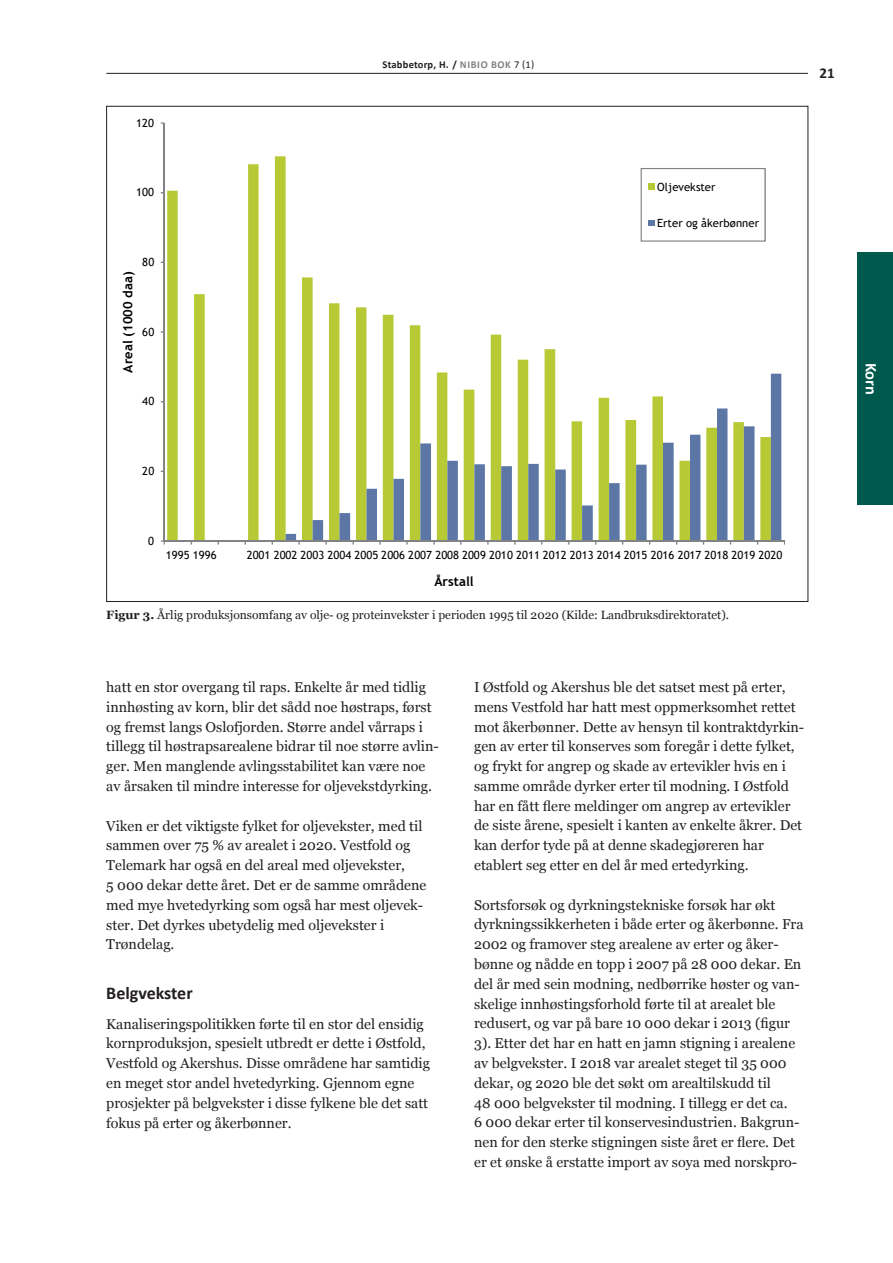
<style>
.page{position:relative;width:893px;height:1263px;background:#fff}
.page>*{position:absolute;margin:0;border:0;box-sizing:border-box;transform-origin:0 0}
.t1{font:700 18px "Calibri";color:#231f20}
.t2{font:700 16.5px "Calibri";color:#fff}
.t3{font:700 15px "Calibri";color:#231f20}
.t4{font:14.25px/19.8px "Georgia";color:#231f20}
.t5{font:700 13.05px "Trebuchet MS";letter-spacing:.005em;color:#000}
.t6{font:12px "Georgia";color:#231f20}
.t7{font:11.25px "Trebuchet MS";letter-spacing:.01em;color:#000}
.t8{font:700 10.5px "Calibri";letter-spacing:.02em;color:#231f20}
.s1{color:#808285}
.s2{font-weight:400}
.s3{font-weight:700}
</style>
<div class="page">
<hr style="left:106px;top:73px;width:702px;height:1px;background:#231f20">
<div style="left:857px;top:253px;width:36px;height:252px;background:#00594d"></div>
<svg style="left:167px;top:156px;width:474px;height:384px"></svg>
<svg style="left:286px;top:374px;width:495px;height:166px"></svg>
<hr style="left:164px;top:123px;width:1px;height:418px;background:#818386">
<hr style="left:164px;top:540px;width:620px;height:2px;background:#818386">
<svg style="left:161px;top:540px;width:4px;height:5px"></svg>
<svg style="left:641px;top:168px;width:125px;height:74px"></svg>
<p class="t7" style="left:136px;top:116px;width:19px">120</p>
<p class="t7" style="left:136px;top:185px;width:19px">100</p>
<p class="t7" style="left:142px;top:255px;width:13px">80</p>
<p class="t5" style="left:120px;top:372px;width:103px;rotate:-90deg">Areal (1000 daa)</p>
<p class="t7" style="left:142px;top:325px;width:13px">60</p>
<p class="t7" style="left:142px;top:394px;width:13px">40</p>
<p class="t8" style="left:383px;top:58px;width:153px">Stabbetorp, H. / <span class="s1">NIBIO BOK</span> <span class="s2">7 (1)</span></p>
<p class="t7" style="left:657px;top:179px;width:60px">Oljevekster</p>
<p class="t7" style="left:657px;top:216px;width:103px">Erter og åkerbønner</p>
<p class="t3" style="left:820px;top:64px;width:17px">21</p>
<p class="t7" style="left:142px;top:464px;width:13px">20</p>
<p class="t7" style="left:148px;top:534px;width:7px">0</p>
<p class="t7" style="left:166px;top:548px;width:52px">1995 1996</p>
<p class="t7" style="left:247px;top:548px;width:537px">2001 2002 2003 2004 2005 2006 2007 2008 2009 2010 2011 2012 2013 2014 2015 2016 2017 2018 2019 2020</p>
<p class="t5" style="left:434px;top:573px;width:41px">Årstall</p>
<p class="t6" style="left:106px;top:608px;width:624px"><span class="s3">Figur 3.</span> Årlig produksjonsomfang av olje- og proteinvekster i perioden 1995 til 2020 (Kilde: Landbruksdirektoratet).</p>
<p class="t4" style="left:106px;top:677px;width:334px">hatt en stor overgang til raps. Enkelte år med tidlig innhøsting av korn, blir det sådd noe høstraps, først og fremst langs Oslofjorden. Større andel vårraps i tillegg til høstrapsarealene bidrar til noe større avlin&shy;ger. Men manglende avlingsstabilitet kan være noe av årsaken til mindre interesse for oljevekstdyrking.</p>
<p class="t4" style="left:106px;top:816px;width:322px">Viken er det viktigste fylket for oljevekster, med til sammen over 75 % av arealet i 2020. Vestfold og Telemark har også en del areal med oljevekster,<br>5 000 dekar dette året. Det er de samme områdene med mye hvetedyrking som også har mest oljevek&shy;ster. Det dyrkes ubetydelig med oljevekster i Trøndelag.</p>
<p class="t1" style="left:106px;top:982px;width:88px">Belgvekster</p>
<p class="t4" style="left:106px;top:1014px;width:325px">Kanaliseringspolitikken førte til en stor del ensidig kornproduksjon, spesielt utbredt er dette i Østfold, Vestfold og Akershus. Disse områdene har samtidig en meget stor andel hvetedyrking. Gjennom egne prosjekter på belgvekster i disse fylkene ble det satt fokus på erter og åkerbønner.</p>
<p class="t4" style="left:474px;top:677px;width:332px">I Østfold og Akershus ble det satset mest på erter, mens Vestfold har hatt mest oppmerksomhet rettet mot åkerbønner. Dette av hensyn til kontraktdyrkin&shy;gen av erter til konserves som foregår i dette fylket, og frykt for angrep og skade av ertevikler hvis en i samme område dyrker erter til modning. I Østfold har en fått flere meldinger om angrep av ertevikler de siste årene, spesielt i kanten av enkelte åkrer. Det kan derfor tyde på at denne skadegjøreren har etablert seg etter en del år med ertedyrking.</p>
<p class="t4" style="left:474px;top:895px;width:331px">Sortsforsøk og dyrkningstekniske forsøk har økt dyrkningssikkerheten i både erter og åkerbønne. Fra 2002 og framover steg arealene av erter og åker&shy;bønne og nådde en topp i 2007 på 28 000 dekar. En del år med sein modning, nedbørrike høster og van&shy;skelige innhøstingsforhold førte til at arealet ble redusert, og var på bare 10 000 dekar i 2013 (figur 3). Etter det har en hatt en jamn stigning i arealene av belgvekster. I 2018 var arealet steget til 35 000 dekar, og 2020 ble det søkt om arealtilskudd til<br>48 000 belgvekster til modning. I tillegg er det ca.<br>6 000 dekar erter til konservesindustrien. Bakgrun&shy;nen for den sterke stigningen siste året er flere. Det er et ønske å erstatte import av soya med norskpro-</p>
<p class="t2" style="left:882px;top:363px;width:34px;rotate:90deg">Korn</p>
</div>
